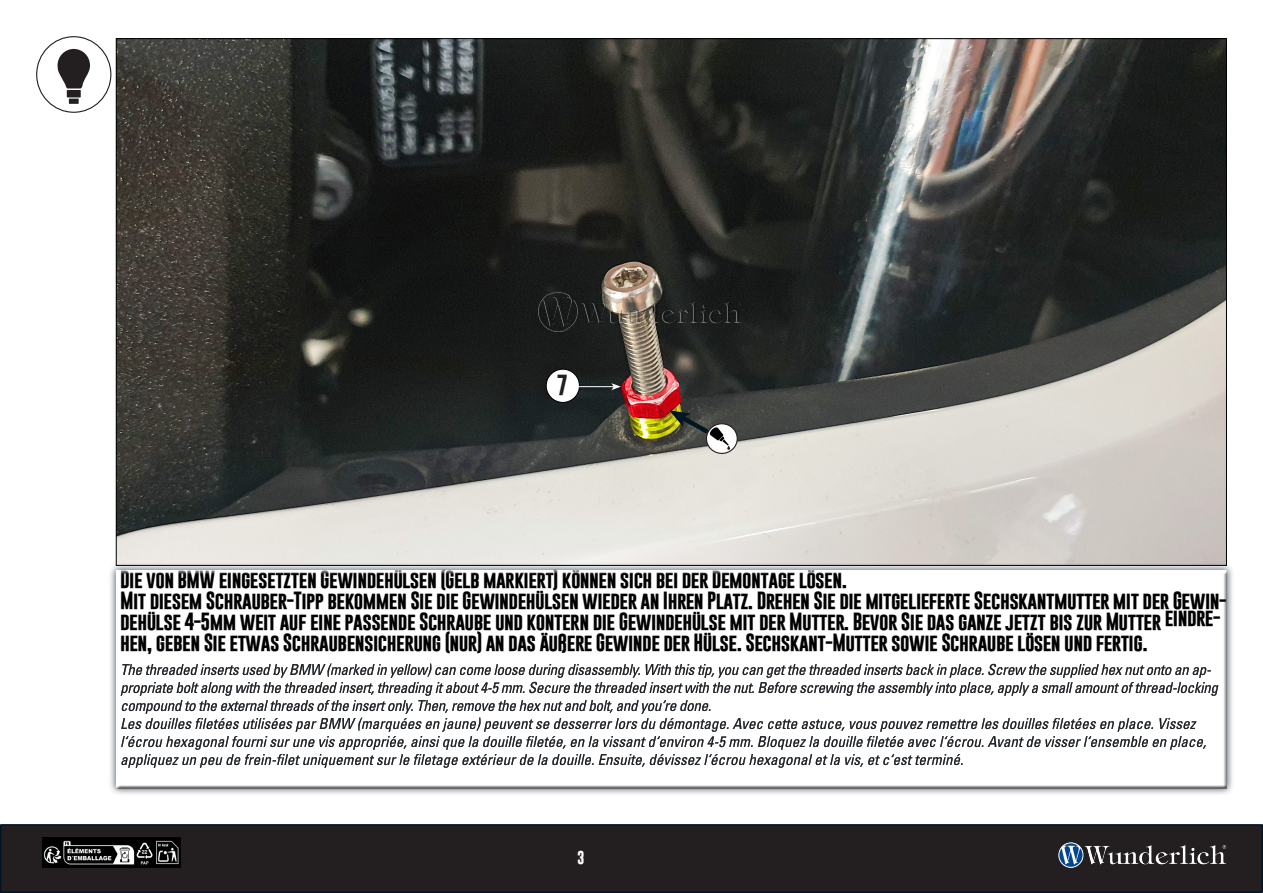
<style>
.page{position:relative;width:1263px;height:893px;background:#fff}
.page>*{position:absolute;margin:0;border:0;box-sizing:border-box;transform-origin:0 0}
.BU{font:700 21px "Gobold";color:#231f20}
.t1{font:700 18px/20.9px "Gobold";letter-spacing:-.03em;color:#000}
.t2{font:700 13.5px "Gobold";color:#fff}
</style>
<div class="page">
<div style="left:1px;top:825px;width:1261px;height:67px;background:#231f20"></div>
<div style="left:0;top:824px;width:1263px;height:69px;border:2px solid #011622"></div>
<img style="left:1054px;top:824px;width:209px;height:69px">
<img style="left:43px;top:838px;width:137px;height:29px">
<div style="left:36px;top:36px;width:75px;height:77px;border:1px solid #231f20;border-radius:50%"></div>
<div style="left:67px;top:90px;width:14px;height:7px;background:#231f20"></div>
<svg style="left:57px;top:49px;width:33px;height:40px"></svg>
<div style="left:69px;top:99px;width:10px;height:5px;background:#231f20"></div>
<img style="left:118px;top:40px;width:1107px;height:522px">
<div style="left:108px;top:562px;width:1127px;height:235px;background:#011622;opacity:.75"></div>
<div style="left:115px;top:567px;width:1117px;height:223px;background:#231f20;opacity:.75"></div>
<div style="left:706px;top:424px;width:31px;height:29px;background:#fff;border-radius:50%"></div>
<div style="left:706px;top:423px;width:32px;height:31px;border:1px solid #231f20;border-radius:50%"></div>
<svg style="left:669px;top:410px;width:61px;height:40px;background:#636658"></svg>
<img style="left:538px;top:291px;width:206px;height:41px">
<div style="left:546px;top:369px;width:33px;height:33px;background:#fff;border-radius:50%"></div>
<div style="left:546px;top:369px;width:34px;height:34px;border:1px solid #000;border-radius:50%"></div>
<hr style="left:578px;top:386px;width:36px;height:1px;background:#fff">
<svg style="left:611px;top:383px;width:10px;height:7px"></svg>
<p class="BU" style="left:557px;top:372px;width:13px">7</p>
<p class="t1" style="left:120px;top:569px;width:1108px">Die von BMW eingesetzten Gewindehülsen (Gelb markiert) können sich bei der Demontage lösen.<br>Mit diesem Schrauber-Tipp bekommen Sie die Gewindehülsen wieder an Ihren Platz. Drehen Sie die mitgelieferte Sechskantmutter mit der Gewin&shy;dehülse 4-5mm weit auf eine passende Schraube und kontern die Gewindehülse mit der Mutter. Bevor Sie das ganze jetzt bis zur Mutter eindre&shy;hen, geben Sie etwas Schraubensicherung (nur) an das äußere Gewinde der Hülse. Sechskant-Mutter sowie Schraube lösen und fertig.</p>
<p class="t2" style="left:577px;top:849px;width:9px">3</p>
</div>
